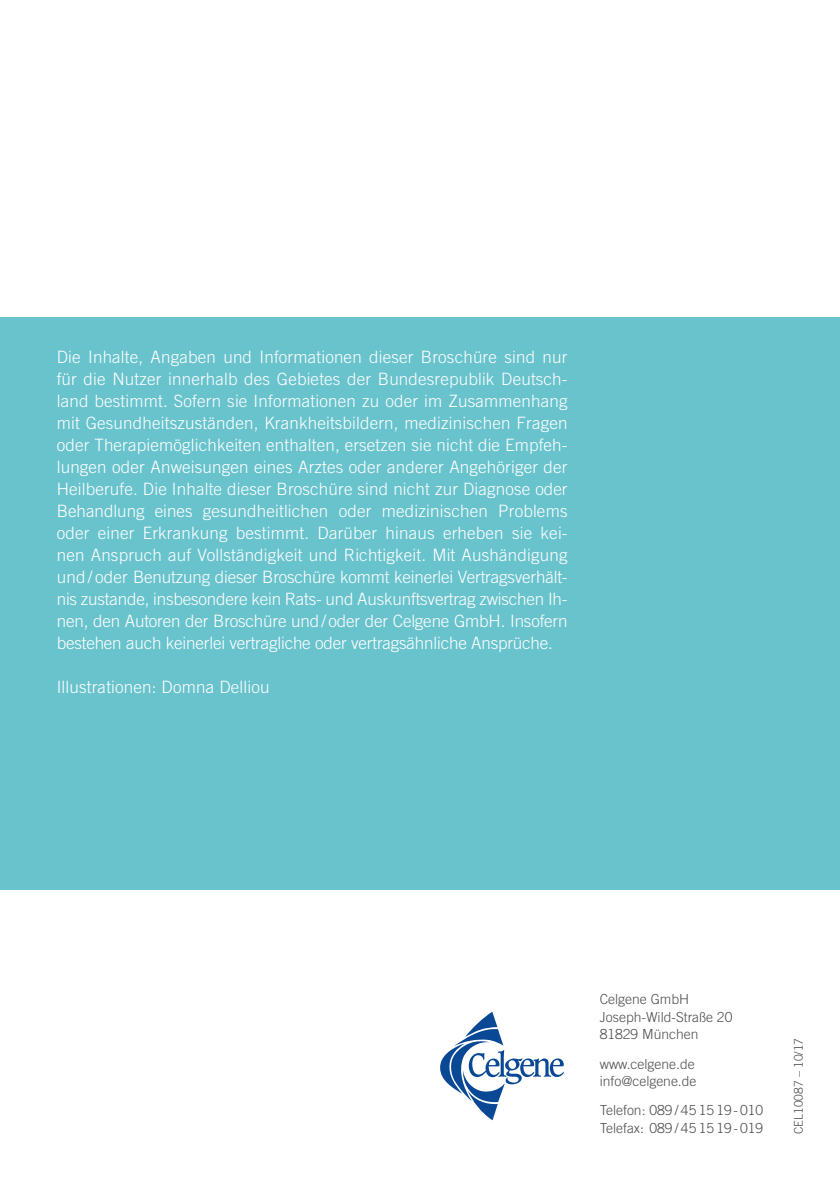
<style>
.page{position:relative;width:840px;height:1191px;background:#fff}
.page>*{position:absolute;margin:0;border:0;box-sizing:border-box;transform-origin:0 0}
.t1{font:300 17px/22px "Trade Gothic LT Pro";letter-spacing:-.01em;color:#fff;text-align:justify}
.t2{font:300 17px "Trade Gothic LT Pro";letter-spacing:.01em;color:#fff}
.t3{font:300 13.8px/17.8px "Trade Gothic LT Pro";color:#4e4e4d}
.t4{font:300 12px "Trade Gothic LT Pro";color:#4e4e4d}
</style>
<div class="page">
<div style="left:0;top:317px;width:839px;height:573px;background:#69c3cd"></div>
<svg style="left:440px;top:1011px;width:123px;height:109px"></svg>
<p class="t1" style="left:57px;top:346px;width:512px">Die Inhalte, Angaben und Informationen dieser Broschüre sind nur für die Nutzer innerhalb des Gebietes der Bundesrepublik Deutsch&shy;land bestimmt. Sofern sie Informationen zu oder im Zusammenhang mit Gesundheitszuständen, Krankheitsbildern, medizinischen Fragen oder Therapiemöglichkeiten enthalten, ersetzen sie nicht die Empfeh&shy;lungen oder Anweisungen eines Arztes oder anderer Angehöriger der Heilberufe. Die Inhalte dieser Broschüre sind nicht zur Diagnose oder Behandlung eines gesundheitlichen oder medizinischen Problems oder einer Erkrankung bestimmt. Darüber hinaus erheben sie kei&shy;nen Anspruch auf Vollständigkeit und Richtigkeit. Mit Aushändigung und / oder Benutzung dieser Broschüre kommt keinerlei Vertragsverhält&shy;nis zustande, insbesondere kein Rats- und Auskunftsvertrag zwischen Ih&shy;nen, den Autoren der Broschüre und/ oder der Celgene GmbH. Insofern bestehen auch keinerlei vertragliche oder vertragsähnliche Ansprüche.</p>
<p class="t2" style="left:57px;top:677px;width:214px">Illustrationen: Domna Delliou</p>
<p class="t3" style="left:599px;top:989px;width:134px">Celgene GmbH<br>Joseph-Wild-Straße 20<br>81829 München</p>
<p class="t3" style="left:599px;top:1054px;width:98px">www.celgene.de info@celgene.de</p>
<p class="t3" style="left:599px;top:1101px;width:165px">Telefon: 089 / 45 15 19-010<br>Telefax: 089 / 45 15 19-019</p>
<p class="t4" style="left:790px;top:1134px;width:98px;rotate:-90deg">CEL10087 – 10/17</p>
</div>
